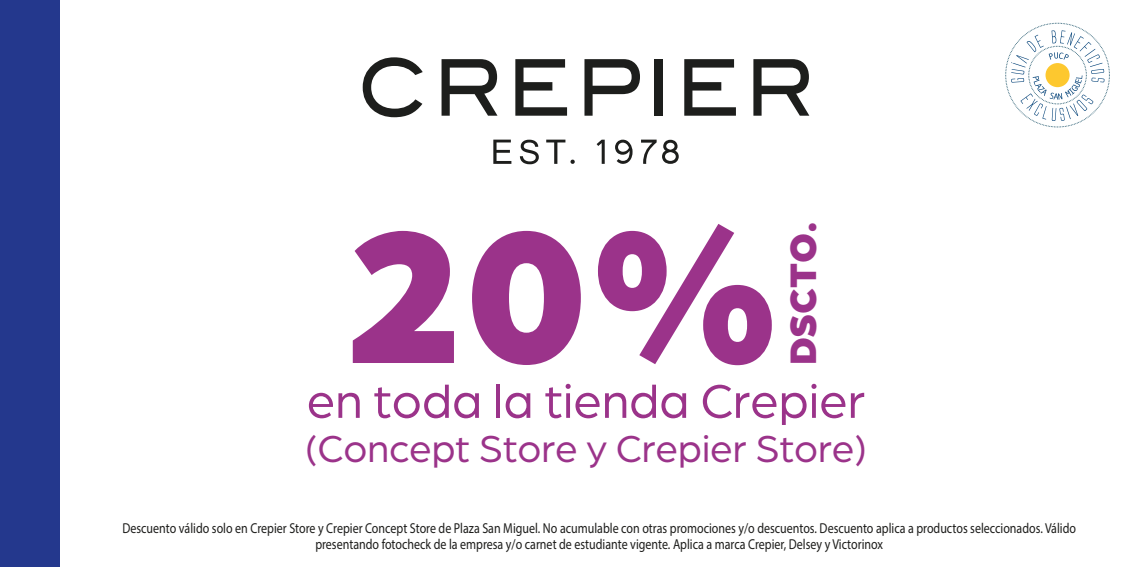
<style>
.page{position:relative;width:1134px;height:567px;background:#fff}
.page>*{position:absolute;margin:0;border:0;box-sizing:border-box;transform-origin:0 0}
.t1{font:900 200.8px "Arboria";color:#9b338a}
.t2{font:50.4px "Arboria";color:#9b338a}
.t3{font:40px "Arboria";color:#9b338a}
.t4{font:900 39.2px "Arboria";letter-spacing:-.005em;color:#9b338a}
.t5{font:14.4px/16px "Myriad Pro";color:#1d1d1b;text-align:center;scale:.83 1}
</style>
<div class="page">
<div style="left:0;top:0;width:60px;height:567px;background:#24388d"></div>
<svg style="left:1011px;top:30px;width:93px;height:91px"></svg>
<div style="left:1045px;top:63px;width:24px;height:24px;background:#fdc82f;border-radius:50%"></div>
<svg style="left:493px;top:140px;width:18px;height:24px"></svg>
<svg style="left:520px;top:140px;width:19px;height:24px"></svg>
<svg style="left:546px;top:140px;width:29px;height:24px"></svg>
<svg style="left:597px;top:140px;width:8px;height:24px"></svg>
<svg style="left:615px;top:140px;width:17px;height:24px"></svg>
<svg style="left:641px;top:140px;width:38px;height:24px"></svg>
<svg style="left:363px;top:57px;width:60px;height:60px"></svg>
<svg style="left:441px;top:59px;width:56px;height:57px"></svg>
<svg style="left:515px;top:59px;width:52px;height:57px"></svg>
<svg style="left:584px;top:59px;width:56px;height:57px"></svg>
<div style="left:654px;top:59px;width:9px;height:57px;background:#1d1e1c"></div>
<svg style="left:684px;top:59px;width:52px;height:57px"></svg>
<svg style="left:753px;top:59px;width:56px;height:57px"></svg>
<h1 class="t1" style="left:347px;top:152px;width:437px">20%</h1>
<h3 class="t4" style="left:775px;top:365px;width:145px;rotate:-90deg">DSCTO.</h3>
<h2 class="t2" style="left:307px;top:368px;width:560px">en toda la tienda Crepier</h2>
<h3 class="t3" style="left:305px;top:423px;width:563px">(Concept Store y Crepier Store)</h3>
<p class="t5" style="left:122px;top:520px;width:1150px">Descuento válido solo en Crepier Store y Crepier Concept Store de Plaza San Miguel. No acumulable con otras promociones y/o descuentos. Descuento aplica a productos seleccionados. Válido presentando fotocheck de la empresa y/o carnet de estudiante vigente. Aplica a marca Crepier, Delsey y Victorinox</p>
</div>
